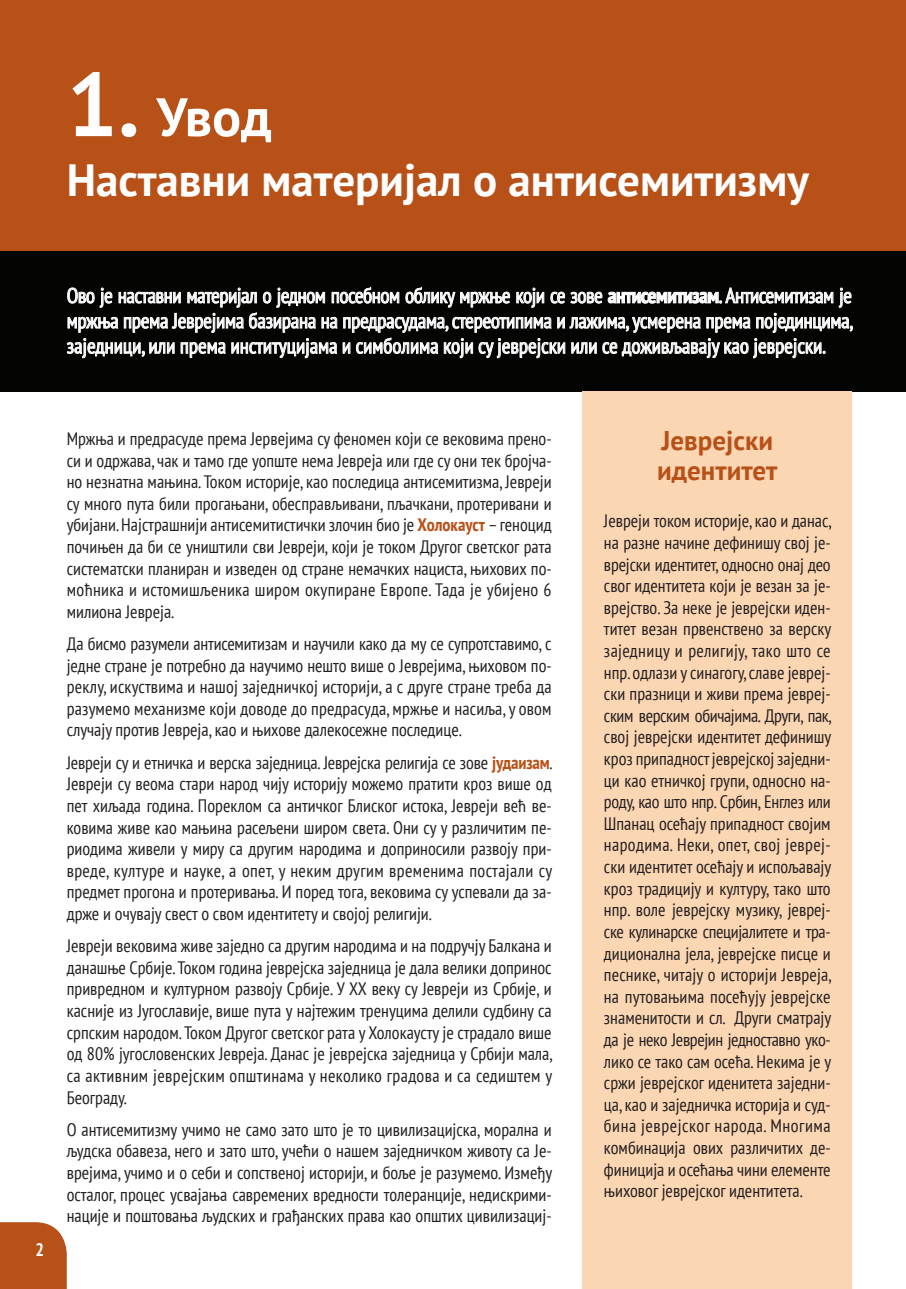
<style>
.page{position:relative;width:906px;height:1289px;background:#fff}
.page>*{position:absolute;margin:0;border:0;box-sizing:border-box;transform-origin:0 0}
.t1{font:700 54px "PT Sans";color:#fff}
.t2{font:700 45px "PT Sans";color:#fff}
.t3{font:700 27px/29.7px "PT Sans";color:#b85118}
.t4{font:condensed 21px/25.2px "PT Sans";color:#fff;text-align:justify}
.t5{font:condensed 18px/21.6px "PT Sans";color:#231f20;text-align:justify}
.t6{font:700 condensed 18px "PT Sans";color:#fff}
.s1{font-size:90px}
.s2{font-weight:700}
.s3{font-weight:700;color:#b85118}
</style>
<div class="page">
<div style="left:0;top:1222px;width:67px;height:66px;background:#b85118"></div>
<hr style="left:905px;top:656px;width:1px;height:444px;background:#fbd6b3">
<div style="left:0;top:247px;width:906px;height:144px;background:#040503"></div>
<hr style="left:905px;top:1122px;width:1px;height:79px;background:#040503">
<div style="left:0;top:0;width:906px;height:251px;background:#b85118"></div>
<svg style="left:67px;top:286px;width:786px;height:72px"></svg>
<div style="left:583px;top:391px;width:269px;height:897px;background:#fbd6b3"></div>
<h1 class="t1" style="left:67px;top:82px;width:206px"><span class="s1">1.</span> Увод</h1>
<h2 class="t2" style="left:67px;top:151px;width:743px">Наставни материјал о антисемитизму</h2>
<p class="t4" style="left:67px;top:282px;width:788px">Ово је наставни материјал о једном посебном облику мржње који се зове <span class="s2">антисемитизам</span>. Антисемитизам је мржња према Јеврејима базирана на предрасудама, стереотипима и лажима, усмерена према појединцима, заједници, или према институцијама и симболима који су јеврејски или се доживљавају као јеврејски.</p>
<p class="t6" style="left:35px;top:1237px;width:10px">2</p>
<p class="t5" style="left:67px;top:427px;width:486px">Мржња и предрасуде према Јервејима су феномен који се вековима прено&shy;си и одржава, чак и тамо где уопште нема Јевреја или где су они тек бројча&shy;но незнатна мањина. Током историје, као последица антисемитизма, Јевреји су много пута били прогањани, обесправљивани, пљачкани, протеривани и убијани. Најстрашнији антисемитистички злочин био је <span class="s3">Холокауст</span> – геноцид почињен да би се уништили сви Јевреји, који је током Другог светског рата систематски планиран и изведен од стране немачких нациста, њихових по&shy;моћника и истомишљеника широм окупиране Европе. Тада је убијено 6 милиона Јевреја.</p>
<p class="t5" style="left:67px;top:632px;width:486px">Да бисмо разумели антисемитизам и научили како да му се супротставимо, с једне стране је потребно да научимо нешто више о Јеврејима, њиховом по&shy;реклу, искуствима и нашој заједничкој историји, а с друге стране треба да разумемо механизме који доводе до предрасуда, мржње и насиља, у овом случају против Јевреја, као и њихове далекосежне последице.</p>
<p class="t5" style="left:67px;top:751px;width:487px">Јевреји су и етничка и верска заједница. Јеврејска религија се зове <span class="s3">јудаизам</span>.<br>Јевреји су веома стари народ чију историју можемо пратити кроз више од пет хиљада година. Пореклом са античког Блиског истока, Јевреји већ ве&shy;ковима живе као мањина расељени широм света. Они су у различитим пе&shy;риодима живели у миру са другим народима и доприносили развоју при&shy;вреде, културе и науке, а опет, у неким другим временима постајали су предмет прогона и протеривања. И поред тога, вековима су успевали да за&shy;држе и очувају свест о свом идентитету и својој религији.</p>
<p class="t5" style="left:67px;top:934px;width:487px">Јевреји вековима живе заједно са другим народима и на подручју Балкана и данашње Србије. Током година јеврејска заједница је дала велики допринос привредном и културном развоју Србије. У XX веку су Јевреји из Србије, и касније из Југославије, више пута у најтежим тренуцима делили судбину са српским народом. Током Другог светског рата у Холокаусту је страдало више од 80% југословенских Јевреја. Данас је јеврејска заједница у Србији мала, са активним jеврејским општинама у неколико градова и са седиштем у Београду.</p>
<p class="t5" style="left:67px;top:1118px;width:487px">О антисемитизму учимо не само зато што је то цивилизацијска, морална и људска обавеза, него и зато што, учећи о нашем заједничком животу са Је&shy;врејима, учимо и о себи и сопственој историји, и боље је разумемо. Између осталог, процес усвајања савремених вредности толеранције, недискрими&shy;нације и поштовања људских и грађанских права као општих цивилизациј-</p>
<h3 class="t3" style="left:657px;top:425px;width:122px">Јеврејски идентитет</h3>
<p class="t5" style="left:604px;top:510px;width:229px">Јевреји током историје, као и данас, на разне начине дефинишу свој је&shy;врејски идентитет, односно онај део свог идентитета који је везан за је&shy;врејство. За неке је јеврејски иден&shy;титет везан првенствено за верску заједницу и религију, тако што се нпр. одлази у синагогу, славе јевреј&shy;ски празници и живи према јевреј&shy;ским верским обичајима. Други, пак, свој јеврејски идентитет дефинишу кроз припадност јеврејској заједни&shy;ци као етничкој групи, односно на&shy;роду, као што нпр. Србин, Енглез или Шпанац осећају припадност својим народима. Неки, опет, свој јевреј&shy;ски идентитет осећају и испољавају кроз традицију и културу, тако што нпр. воле јеврејску музику, јевреј&shy;ске кулинарске специјалитете и тра&shy;диционална јела, јеврејске писце и песнике, читају о историји Јевреја, на путовањима посећују јеврејске знаменитости и сл. Други сматрају да је неко Јеврејин једноставно уко&shy;лико се тако сам осећа. Некима је у сржи јеврејског иденитета заједни&shy;ца, као и заједничка историја и суд&shy;бина јеврејског народа. Многима комбинација ових различитих де&shy;финиција и осећања чини елементе њиховог јеврејског идентитета.</p>
</div>
